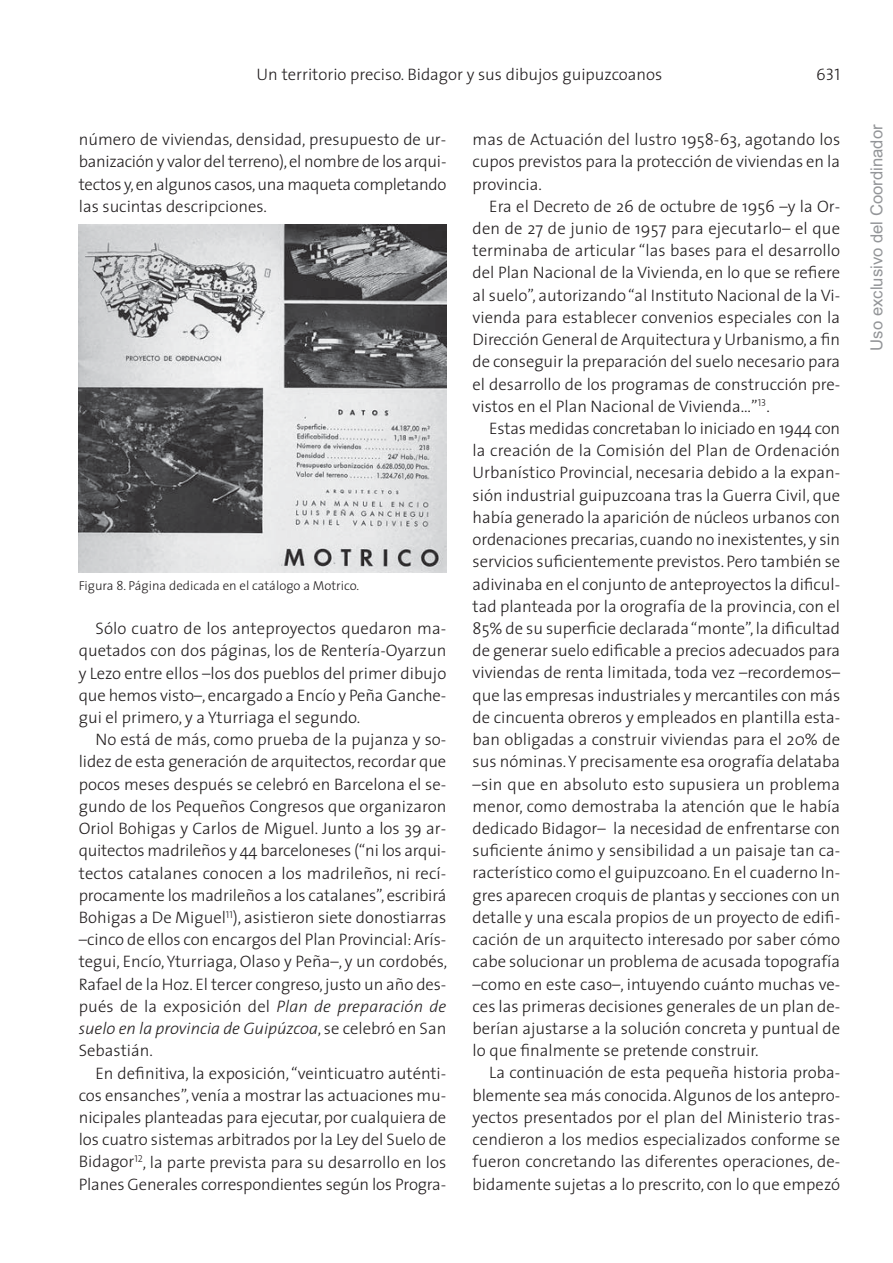
<style>
.page{position:relative;width:893px;height:1263px;background:#fff}
.page>*{position:absolute;margin:0;border:0;box-sizing:border-box;transform-origin:0 0}
.t1{font:300 16.65px/22.2px "The Sans";color:#231f20;text-align:justify}
.t2{font:16.65px "Arial";color:#939598}
.t3{font:16.65px "The Sans Light Caps";color:#231f20}
.t4{font:300 12.9px "The Sans";color:#231f20}
.s1{font-style:italic}
</style>
<div class="page">
<img style="left:79px;top:225px;width:367px;height:348px">
<p class="t1" style="left:256px;top:65px;width:407px">Un territorio preciso. Bidagor y sus dibujos guipuzcoanos</p>
<p class="t3" style="left:816px;top:61px;width:25px">631</p>
<p class="t1" style="left:79px;top:130px;width:369px">número de viviendas, densidad, presupuesto de ur&shy;banización y valor del terreno), el nombre de los arqui - tectos y, en algunos casos, una maqueta completando las sucintas descripciones.</p>
<p class="t4" style="left:79px;top:580px;width:282px">Figura 8. Página dedicada en el catálogo a Motrico.</p>
<p class="t1" style="left:79px;top:619px;width:369px;text-indent:17px">Sólo cuatro de los anteproyectos quedaron ma&shy;quetados con dos páginas, los de Rentería-Oyarzun y Lezo entre ellos –los dos pueblos del primer dibujo que hemos visto–, encargado a Encío y Peña Ganche&shy;gui el primero, y a Yturriaga el segundo.</p>
<p class="t1" style="left:79px;top:730px;width:370px;text-indent:17px">No está de más, como prueba de la pujanza y so&shy;lidez de esta generación de arquitectos, recordar que pocos meses después se celebró en Barcelona el se&shy;gundo de los Pequeños Congresos que organizaron Oriol Bohigas y Carlos de Miguel. Junto a los 39 ar&shy;quitectos madrileños y 44 barceloneses (“ni los arqui - tectos catalanes conocen a los madrileños, ni recí&shy;procamente los madrileños a los catalanes”, escribirá Bohigas a De Miguel<sup>11</sup>), asistieron siete donostiarras –cinco de ellos con encargos del Plan Provincial: Arís&shy;tegui, Encío, Yturriaga, Olaso y Peña–, y un cordobés, Rafael de la Hoz. El tercer congreso, justo un año des&shy;pués de la exposición del <span class="s1">Plan de preparación de suelo en la provincia de Guipúzcoa</span>, se celebró en San Sebastián.</p>
<p class="t1" style="left:79px;top:1064px;width:369px;text-indent:17px">En definitiva, la exposición, “veinticuatro auténti&shy;cos ensanches”, venía a mostrar las actuaciones mu&shy;nicipales planteadas para ejecutar, por cualquiera de los cuatro sistemas arbitrados por la Ley del Suelo de Bidagor<sup>12</sup>, la parte prevista para su desarrollo en los Planes Generales correspondientes según los Progra-</p>
<p class="t1" style="left:473px;top:130px;width:369px">mas de Actuación del lustro 1958-63, agotando los cupos previstos para la protección de viviendas en la provincia.</p>
<p class="t1" style="left:473px;top:197px;width:369px;text-indent:17px">Era el Decreto de 26 de octubre de 1956 –y la Or - den de 27 de junio de 1957 para ejecutarlo– el que terminaba de articular “las bases para el desarrollo del Plan Nacional de la Vivienda, en lo que se refiere al suelo”, autorizando “al Instituto Nacional de la Vi&shy;vienda para establecer convenios especiales con la Dirección General de Arquitectura y Urbanismo, a fin de conseguir la preparación del suelo necesario para el desarrollo de los programas de construcción pre&shy;vistos en el Plan Nacional de Vivienda…”<sup>13</sup>.</p>
<p class="t1" style="left:473px;top:419px;width:369px;text-indent:17px">Estas medidas concretaban lo iniciado en 1944 con la creación de la Comisión del Plan de Ordenación Urbanístico Provincial, necesaria debido a la expan&shy;sión industrial guipuzcoana tras la Guerra Civil, que había generado la aparición de núcleos urbanos con ordenaciones precarias, cuando no inexistentes, y sin servicios suficientemente previstos. Pero también se adivinaba en el conjunto de anteproyectos la dificul&shy;tad planteada por la orografía de la provincia, con el 85% de su superficie declarada “monte”, la dificultad de generar suelo edificable a precios adecuados para viviendas de renta limitada, toda vez –recordemos– que las empresas industriales y mercantiles con más de cincuenta obreros y empleados en plantilla esta&shy;ban obligadas a construir viviendas para el 20% de sus nóminas. Y precisamente esa orografía delataba –sin que en absoluto esto supusiera un problema menor, como demostraba la atención que le había dedicado Bidagor– la necesidad de enfrentarse con suficiente ánimo y sensibilidad a un paisaje tan ca&shy;racterístico como el guipuzcoano. En el cuaderno In&shy;gres aparecen croquis de plantas y secciones con un detalle y una escala propios de un proyecto de edifi&shy;cación de un arquitecto interesado por saber cómo cabe solucionar un problema de acusada topografía –como en este caso–, intuyendo cuánto muchas ve - ces las primeras decisiones generales de un plan de&shy;berían ajustarse a la solución concreta y puntual de lo que finalmente se pretende construir.</p>
<p class="t1" style="left:473px;top:1063px;width:369px;text-indent:17px">La continuación de esta pequeña historia proba&shy;blemente sea más conocida. Algunos de los antepro&shy;yectos presentados por el plan del Ministerio tras&shy;cendieron a los medios especializados conforme se fueron concretando las diferentes operaciones, de&shy;bidamente sujetas a lo prescrito, con lo que empezó</p>
<p class="t2" style="left:867px;top:351px;width:228px;rotate:-90deg">Uso exclusivo del Coordinador</p>
</div>
